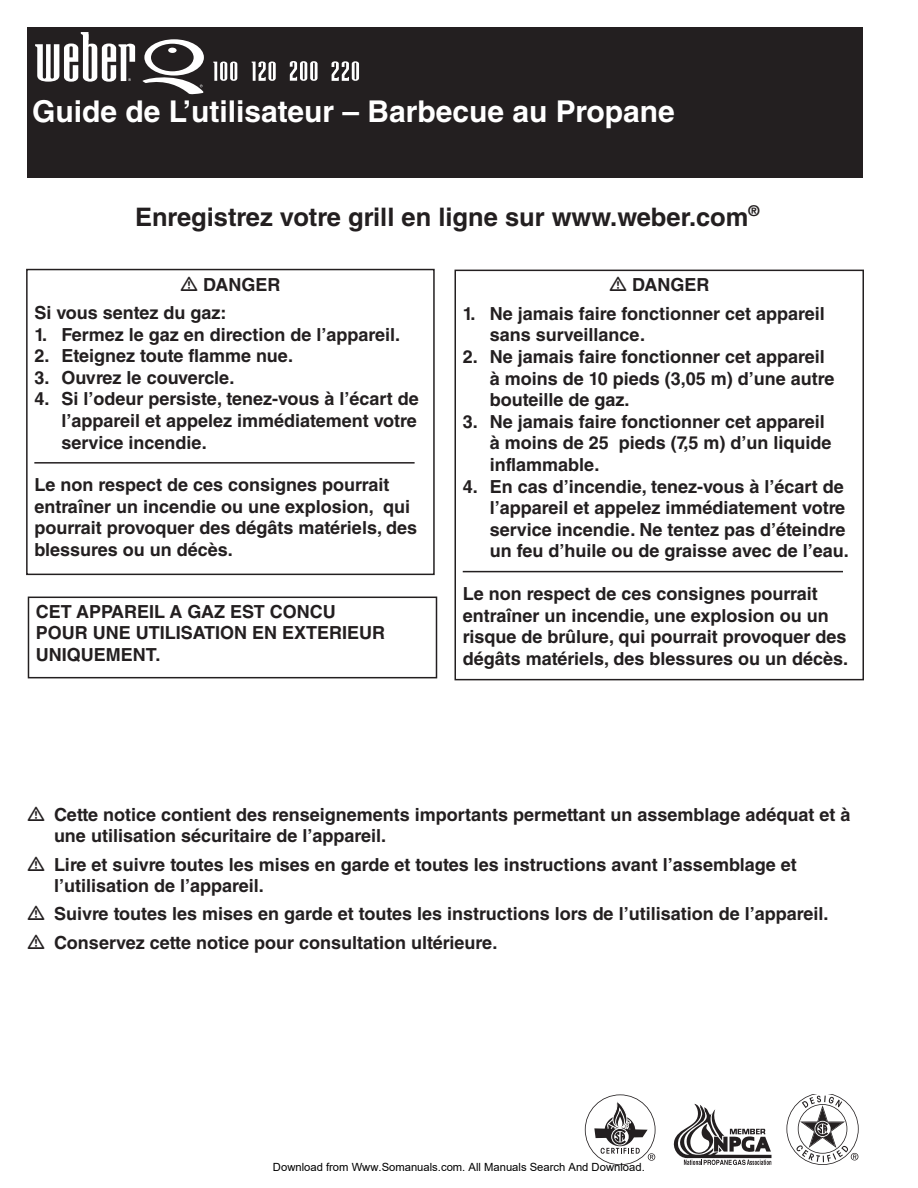
<style>
.page{position:relative;width:918px;height:1188px;background:#fff}
.page>*{position:absolute;margin:0;border:0;box-sizing:border-box;transform-origin:0 0}
.t1{font:700 30px "Helvetica LT Std";color:#fff}
.t2{font:700 25.5px "Helvetica LT Std";color:#231f20}
.t3{font:700 18px/21.6px "Helvetica LT Std";color:#231f20}
.t4{font:11.25px "Arial";color:#000}
</style>
<div class="page">
<div style="left:27px;top:27px;width:835px;height:150px;background:#231f20"></div>
<svg style="left:35px;top:32px;width:100px;height:50px"></svg>
<svg style="left:213px;top:62px;width:24px;height:19px"></svg>
<svg style="left:142px;top:39px;width:62px;height:55px"></svg>
<svg style="left:252px;top:61px;width:24px;height:20px"></svg>
<svg style="left:290px;top:61px;width:28px;height:20px"></svg>
<svg style="left:331px;top:61px;width:28px;height:20px"></svg>
<svg style="left:786px;top:1094px;width:73px;height:71px"></svg>
<svg style="left:674px;top:1104px;width:98px;height:61px"></svg>
<svg style="left:585px;top:1094px;width:71px;height:71px"></svg>
<hr style="left:34px;top:462px;width:381px;height:2px;background:#231f20">
<div style="left:26px;top:269px;width:409px;height:306px;border:2px solid #231f20"></div>
<svg style="left:463px;top:572px;width:380px;height:1px"></svg>
<hr style="left:463px;top:571px;width:380px;height:1px;background:#231f20">
<div style="left:454px;top:270px;width:410px;height:410px;border:2px solid #231f20"></div>
<div style="left:28px;top:597px;width:409px;height:81px;border:2px solid #231f20"></div>
<h1 class="t1" style="left:32px;top:99px;width:644px">Guide de L’utilisateur – Barbecue au Propane</h1>
<h2 class="t2" style="left:135px;top:207px;width:626px">Enregistrez votre grill en ligne sur www.weber.com<sup>®</sup></h2>
<p class="t3" style="left:34px;top:272px;width:248px;line-height:28.3px;text-indent:169px">DANGER<br>Si vous sentez du gaz:</p>
<p class="t3" style="left:34px;top:325px;width:367px">1. Fermez le gaz en direction de l’appareil.</p>
<p class="t3" style="left:34px;top:347px;width:260px">2. Eteignez toute flamme nue.</p>
<p class="t3" style="left:34px;top:368px;width:202px">3. Ouvrez le couvercle.</p>
<p class="t3" style="left:61px;top:390px;width:359px;text-align:justify;text-indent:-27px">4. Si l’odeur persiste, tenez-vous à l’écart de l’appareil et appelez immédiatement votre service incendie.</p>
<p class="t3" style="left:34px;top:476px;width:384px">Le non respect de ces consignes pourrait entraîner un incendie ou une explosion, qui pourrait provoquer des dégâts matériels, des blessures ou un décès.</p>
<p class="t3" style="left:36px;top:602px;width:351px">CET APPAREIL A GAZ EST CONCU<br>POUR UNE UTILISATION EN EXTERIEUR<br>UNIQUEMENT.</p>
<p class="t3" style="left:632px;top:276px;width:79px">DANGER</p>
<p class="t3" style="left:490px;top:304px;width:337px;text-indent:-27px">1. Ne jamais faire fonctionner cet appareil sans surveillance.</p>
<p class="t3" style="left:490px;top:347px;width:346px;text-indent:-27px">2. Ne jamais faire fonctionner cet appareil à moins de 10 pieds (3,05 m) d’une autre bouteille de gaz.</p>
<p class="t3" style="left:490px;top:412px;width:343px;text-indent:-27px">3. Ne jamais faire fonctionner cet appareil à moins de 25 pieds (7,5 m) d’un liquide inflammable.</p>
<p class="t3" style="left:490px;top:477px;width:360px;text-indent:-27px">4. En cas d’incendie, tenez-vous à l’écart de l’appareil et appelez immédiatement votre service incendie. Ne tentez pas d’éteindre un feu d’huile ou de graisse avec de l’eau.</p>
<p class="t3" style="left:463px;top:584px;width:387px">Le non respect de ces consignes pourrait entraîner un incendie, une explosion ou un risque de brûlure, qui pourrait provoquer des dégâts matériels, des blessures ou un décès.</p>
<p class="t3" style="left:54px;top:805px;width:798px">Cette notice contient des renseignements importants permettant un assemblage adéquat et à une utilisation sécuritaire de l’appareil.</p>
<p class="t3" style="left:54px;top:855px;width:744px">Lire et suivre toutes les mises en garde et toutes les instructions avant l’assemblage et l’utilisation de l’appareil.</p>
<p class="t3" style="left:54px;top:901px;width:776px;line-height:28.3px">Suivre toutes les mises en garde et toutes les instructions lors de l’utilisation de l’appareil.<br>Conservez cette notice pour consultation ultérieure.</p>
<p class="t4" style="left:273px;top:1160px;width:373px">Download from Www.Somanuals.com. All Manuals Search And Download.</p>
</div>
